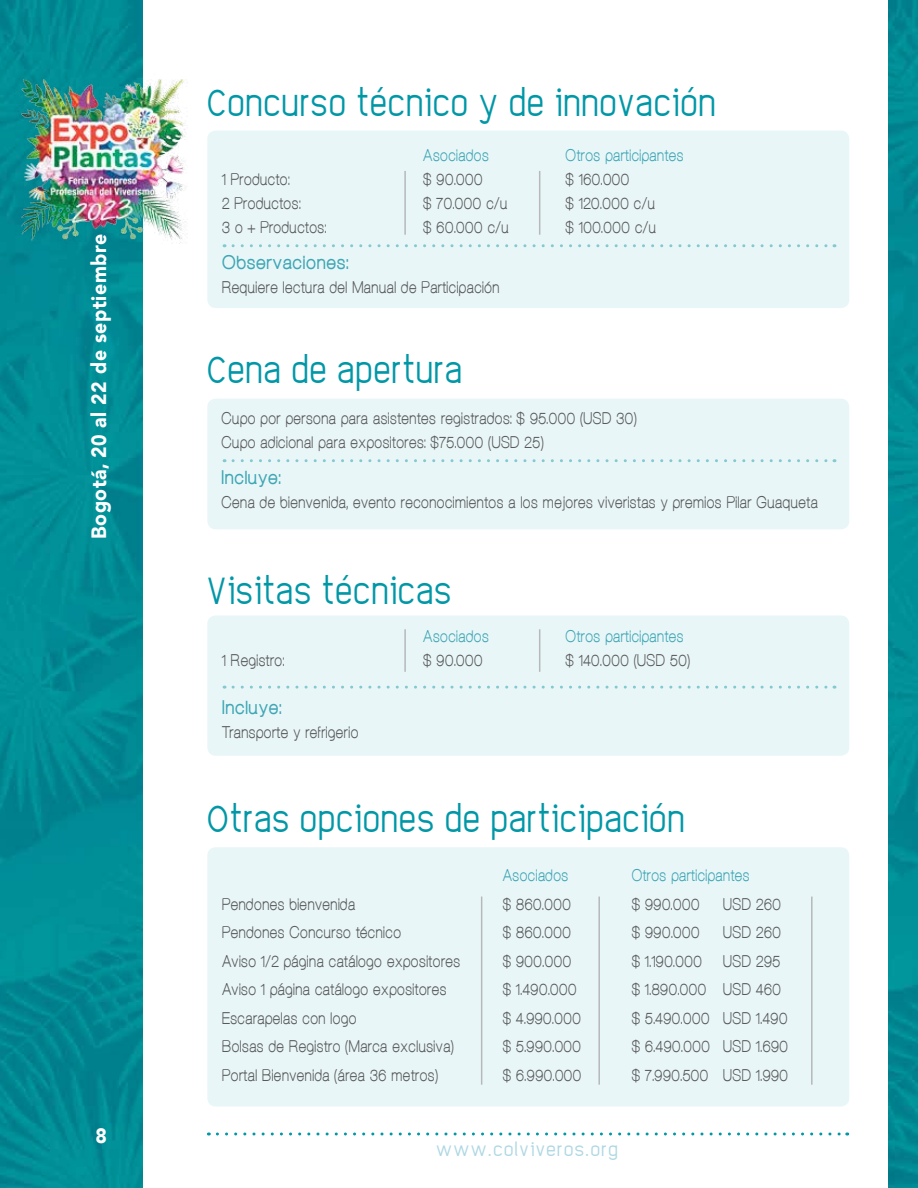
<style>
.page{position:relative;width:918px;height:1188px;background:#fff}
.page>*{position:absolute;margin:0;border:0;box-sizing:border-box;transform-origin:0 0}
.t1{font:27px "Elegan Tech";letter-spacing:.06em;color:#0097a7;scale:.9 1}
.t2{font:900 20.7px "Avenir";letter-spacing:.03em;color:#fff;scale:.94 1}
.t3{font:900 19.2px "Aovel Sans";letter-spacing:.03em;color:#3ea6b5}
.t4{font:700 16.5px/24px "Aovel Sans";letter-spacing:.03em;color:#58595b;scale:.9 1}
.t5{font:700 16.5px "Aovel Sans";letter-spacing:.03em;color:#3ea6b5;scale:.9 1}
.t6{font:13.5px "Elegan Tech";letter-spacing:.11em;color:#aed7e4}
</style>
<div class="page">
<img style="left:0;top:0;width:142px;height:1188px">
<img style="left:889px;top:0;width:29px;height:1188px">
<img style="left:0;top:64px;width:188px;height:205px">
<svg style="left:217px;top:1132px;width:631px;height:4px"></svg>
<div style="left:207px;top:131px;width:642px;height:177px;background:#e9f6f7;border-radius:9px"></div>
<div style="left:207px;top:399px;width:642px;height:130px;background:#e9f6f7;border-radius:9px"></div>
<div style="left:207px;top:615px;width:642px;height:141px;background:#e9f6f7;border-radius:9px"></div>
<div style="left:207px;top:847px;width:642px;height:260px;background:#e9f6f7;border-radius:9px"></div>
<svg style="left:233px;top:459px;width:602px;height:3px"></svg>
<svg style="left:233px;top:686px;width:602px;height:3px"></svg>
<svg style="left:233px;top:244px;width:602px;height:3px"></svg>
<hr style="left:539px;top:171px;width:1px;height:64px;background:#b6b8ba">
<hr style="left:539px;top:629px;width:1px;height:43px;background:#b6b8ba">
<hr style="left:598px;top:897px;width:2px;height:188px;background:#b6b8ba">
<hr style="left:811px;top:897px;width:2px;height:188px;background:#b6b8ba">
<hr style="left:404px;top:171px;width:2px;height:64px;background:#b6b8ba">
<hr style="left:404px;top:629px;width:2px;height:43px;background:#b6b8ba">
<hr style="left:481px;top:897px;width:1px;height:188px;background:#b6b8ba">
<p class="t2" style="left:81px;top:539px;width:326px;rotate:-90deg">Bogotá, 20 al 22 de septiembre</p>
<p class="t2" style="left:95px;top:1119px;width:14px">8</p>
<h1 class="t1" style="left:207px;top:91px;width:566px">Concurso técnico y de innovación</h1>
<p class="t5" style="left:423px;top:145px;width:75px">Asociados</p>
<p class="t5" style="left:566px;top:145px;width:133px">Otros participantes</p>
<p class="t4" style="left:222px;top:167px;width:76px">1 Producto:</p>
<p class="t4" style="left:423px;top:167px;width:68px">$ 90.000</p>
<p class="t4" style="left:566px;top:167px;width:72px">$ 160.000</p>
<p class="t4" style="left:222px;top:191px;width:88px">2 Productos:</p>
<p class="t4" style="left:423px;top:191px;width:95px">$ 70.000 c/u</p>
<p class="t4" style="left:566px;top:191px;width:101px">$ 120.000 c/u</p>
<p class="t4" style="left:222px;top:215px;width:117px">3 o + Productos:</p>
<p class="t4" style="left:423px;top:215px;width:97px">$ 60.000 c/u</p>
<p class="t4" style="left:566px;top:215px;width:102px">$ 100.000 c/u</p>
<p class="t3" style="left:222px;top:251px;width:128px">Observaciones:</p>
<p class="t4" style="left:222px;top:275px;width:310px">Requiere lectura del Manual de Participación</p>
<h1 class="t1" style="left:207px;top:358px;width:284px">Cena de apertura</h1>
<p class="t4" style="left:222px;top:406px;width:463px">Cupo por persona para asistentes registrados: $ 95.000 (USD 30)<br>Cupo adicional para expositores: $75.000 (USD 25)</p>
<p class="t3" style="left:222px;top:466px;width:61px">Incluye:</p>
<p class="t4" style="left:222px;top:490px;width:664px">Cena de bienvenida, evento reconocimientos a los mejores viveristas y premios Pilar Guaqueta</p>
<h1 class="t1" style="left:207px;top:579px;width:272px">Visitas técnicas</h1>
<p class="t5" style="left:423px;top:627px;width:75px">Asociados</p>
<p class="t5" style="left:566px;top:627px;width:133px">Otros participantes</p>
<p class="t4" style="left:222px;top:648px;width:70px">1 Registro:</p>
<p class="t4" style="left:423px;top:648px;width:68px">$ 90.000</p>
<p class="t4" style="left:566px;top:648px;width:140px">$ 140.000 (USD 50)</p>
<p class="t3" style="left:222px;top:697px;width:61px">Incluye:</p>
<p class="t4" style="left:222px;top:720px;width:153px">Transporte y refrigerio</p>
<h1 class="t1" style="left:207px;top:806px;width:532px">Otras opciones de participación</h1>
<p class="t5" style="left:503px;top:866px;width:75px">Asociados</p>
<p class="t5" style="left:632px;top:866px;width:133px">Otros participantes</p>
<p class="t4" style="left:222px;top:892px;width:149px">Pendones bienvenida</p>
<p class="t4" style="left:503px;top:892px;width:77px">$ 860.000</p>
<p class="t4" style="left:632px;top:892px;width:77px">$ 990.000</p>
<p class="t4" style="left:723px;top:892px;width:66px">USD 260</p>
<p class="t4" style="left:222px;top:920px;width:200px">Pendones Concurso técnico</p>
<p class="t4" style="left:503px;top:920px;width:77px">$ 860.000</p>
<p class="t4" style="left:632px;top:920px;width:77px">$ 990.000</p>
<p class="t4" style="left:723px;top:920px;width:66px">USD 260</p>
<p class="t4" style="left:222px;top:949px;width:266px">Aviso 1/2 página catálogo expositores</p>
<p class="t4" style="left:503px;top:949px;width:78px">$ 900.000</p>
<p class="t4" style="left:632px;top:949px;width:80px">$ 1.190.000</p>
<p class="t4" style="left:723px;top:949px;width:65px">USD 295</p>
<p class="t4" style="left:222px;top:977px;width:251px">Aviso 1 página catálogo expositores</p>
<p class="t4" style="left:503px;top:977px;width:84px">$ 1.490.000</p>
<p class="t4" style="left:632px;top:977px;width:167px">$ 1.890.000 USD 460</p>
<p class="t4" style="left:222px;top:1006px;width:151px">Escarapelas con logo</p>
<p class="t4" style="left:503px;top:1006px;width:88px">$ 4.990.000</p>
<p class="t4" style="left:632px;top:1006px;width:175px">$ 5.490.000 USD 1.490</p>
<p class="t4" style="left:222px;top:1034px;width:259px">Bolsas de Registro (Marca exclusiva)</p>
<p class="t4" style="left:503px;top:1034px;width:89px">$ 5.990.000</p>
<p class="t4" style="left:632px;top:1034px;width:175px">$ 6.490.000 USD 1.690</p>
<p class="t4" style="left:222px;top:1063px;width:241px">Portal Bienvenida (área 36 metros)</p>
<p class="t4" style="left:503px;top:1063px;width:89px">$ 6.990.000</p>
<p class="t4" style="left:632px;top:1063px;width:175px">$ 7.990.500 USD 1.990</p>
<p class="t6" style="left:436px;top:1143px;width:183px">www.colviveros.org</p>
</div>
